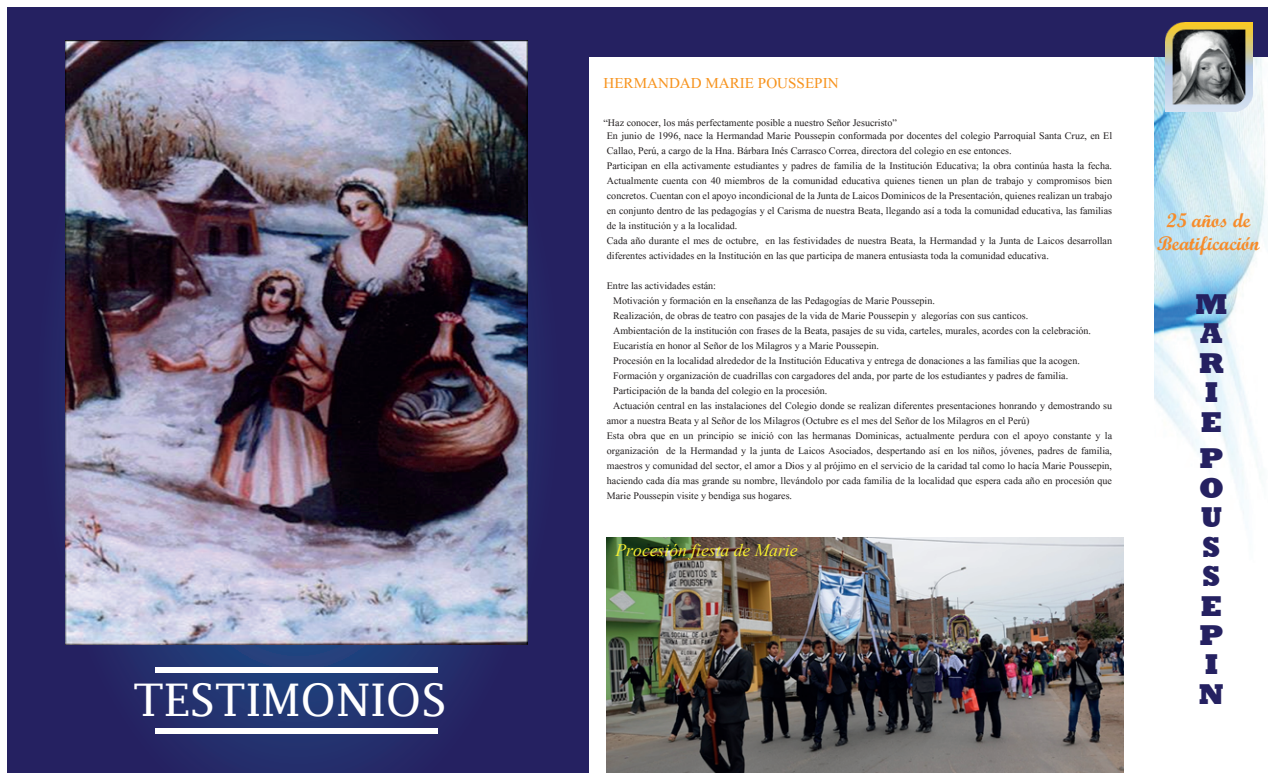
<style>
.page{position:relative;width:1275px;height:780px;background:#fff}
.page>*{position:absolute;margin:0;border:0;box-sizing:border-box;transform-origin:0 0}
.t1{font:45px "Lucida Fax";color:#fff}
.t2{font:800 29.38px/29.4px "Rockwell";color:#252161}
.t3{font:19.62px/23.6px "Script MT Bold";color:#f68c2b;text-align:center}
.t4{font:18.75px "Aparajita";color:#f7931d}
.t5{font:italic 17.5px "Times New Roman";letter-spacing:-.005em;color:#f4ed2f}
.t6{font:12.5px/15px "Aparajita";color:#231f20}
</style>
<div class="page">
<img style="left:1154px;top:57px;width:112px;height:457px">
<div style="left:7px;top:7px;width:1260px;height:50px;background:#252161"></div>
<img style="left:1165px;top:22px;width:87px;height:89px">
<img style="left:606px;top:537px;width:517px;height:235px">
<svg style="left:7px;top:7px;width:581px;height:765px;background:#252766"></svg>
<div style="left:155px;top:728px;width:283px;height:5px;background:#fff"></div>
<div style="left:155px;top:666px;width:283px;height:5px;background:#fff"></div>
<img style="left:66px;top:40px;width:461px;height:604px">
<h1 class="t1" style="left:133px;top:673px;width:315px">TESTIMONIOS</h1>
<h3 class="t4" style="left:603px;top:71px;width:236px">HERMANDAD MARIE POUSSEPIN</h3>
<p class="t6" style="left:603px;top:115px;width:295px">“Haz conocer, los más perfectamente posible a nuestro Señor Jesucristo”</p>
<p class="t6" style="left:606px;top:128px;width:507px">En junio de 1996, nace la Hermandad Marie Poussepin conformada por docentes del colegio Parroquial Santa Cruz, en El Callao, Perú, a cargo de la Hna. Bárbara Inés Carrasco Correa, directora del colegio en ese entonces.<br>Participan en ella activamente estudiantes y padres de familia de la Institución Educativa; la obra continúa hasta la fecha.<br>Actualmente cuenta con 40 miembros de la comunidad educativa quienes tienen un plan de trabajo y compromisos bien concretos. Cuentan con el apoyo incondicional de la Junta de Laicos Dominicos de la Presentación, quienes realizan un trabajo en conjunto dentro de las pedagogías y el Carisma de nuestra Beata, llegando así a toda la comunidad educativa, las familias de la institución y a la localidad.<br>Cada año durante el mes de octubre, en las festividades de nuestra Beata, la Hermandad y la Junta de Laicos desarrollan diferentes actividades en la Institución en las que participa de manera entusiasta toda la comunidad educativa.</p>
<p class="t6" style="left:606px;top:278px;width:111px">Entre las actividades están:</p>
<p class="t6" style="left:613px;top:293px;width:323px">Motivación y formación en la enseñanza de las Pedagogías de Marie Poussepin.</p>
<p class="t6" style="left:613px;top:308px;width:416px">Realización, de obras de teatro con pasajes de la vida de Marie Poussepin y alegorías con sus canticos.</p>
<p class="t6" style="left:613px;top:323px;width:479px">Ambientación de la institución con frases de la Beata, pasajes de su vida, carteles, murales, acordes con la celebración.</p>
<p class="t6" style="left:613px;top:338px;width:267px">Eucaristía en honor al Señor de los Milagros y a Marie Poussepin.</p>
<p class="t6" style="left:613px;top:353px;width:468px">Procesión en la localidad alrededor de la Institución Educativa y entrega de donaciones a las familias que la acogen.</p>
<p class="t6" style="left:613px;top:368px;width:456px">Formación y organización de cuadrillas con cargadores del anda, por parte de los estudiantes y padres de familia.</p>
<p class="t6" style="left:613px;top:383px;width:216px">Participación de la banda del colegio en la procesión.</p>
<p class="t6" style="left:613px;top:398px;width:500px">Actuación central en las instalaciones del Colegio donde se realizan diferentes presentaciones honrando y demostrando su</p>
<p class="t6" style="left:606px;top:413px;width:424px">amor a nuestra Beata y al Señor de los Milagros (Octubre es el mes del Señor de los Milagros en el Perú)</p>
<p class="t6" style="left:606px;top:428px;width:506px">Esta obra que en un principio se inició con las hermanas Dominicas, actualmente perdura con el apoyo constante y la</p>
<p class="t6" style="left:606px;top:443px;width:506px">organización de la Hermandad y la junta de Laicos Asociados, despertando así en los niños, jóvenes, padres de familia,</p>
<p class="t6" style="left:606px;top:458px;width:506px">maestros y comunidad del sector, el amor a Dios y al prójimo en el servicio de la caridad tal como lo hacía Marie Poussepin,</p>
<p class="t6" style="left:606px;top:473px;width:506px">haciendo cada día mas grande su nombre, llevándolo por cada familia de la localidad que espera cada año en procesión que</p>
<p class="t6" style="left:606px;top:488px;width:187px">Marie Poussepin visite y bendiga sus hogares.</p>
<h3 class="t5" style="left:615px;top:537px;width:183px">Procesión fiesta de Marie</h3>
<h3 class="t3" style="left:1156px;top:208px;width:104px">25 años de<br>Beatificación</h3>
<h2 class="t2" style="left:1194px;top:289px;width:33px">M<br>A<br>R<br>I<br>E</h2>
<h2 class="t2" style="left:1198px;top:444px;width:26px">P<br>O<br>U<br>S<br>S<br>E<br>P<br>I<br>N</h2>
</div>
